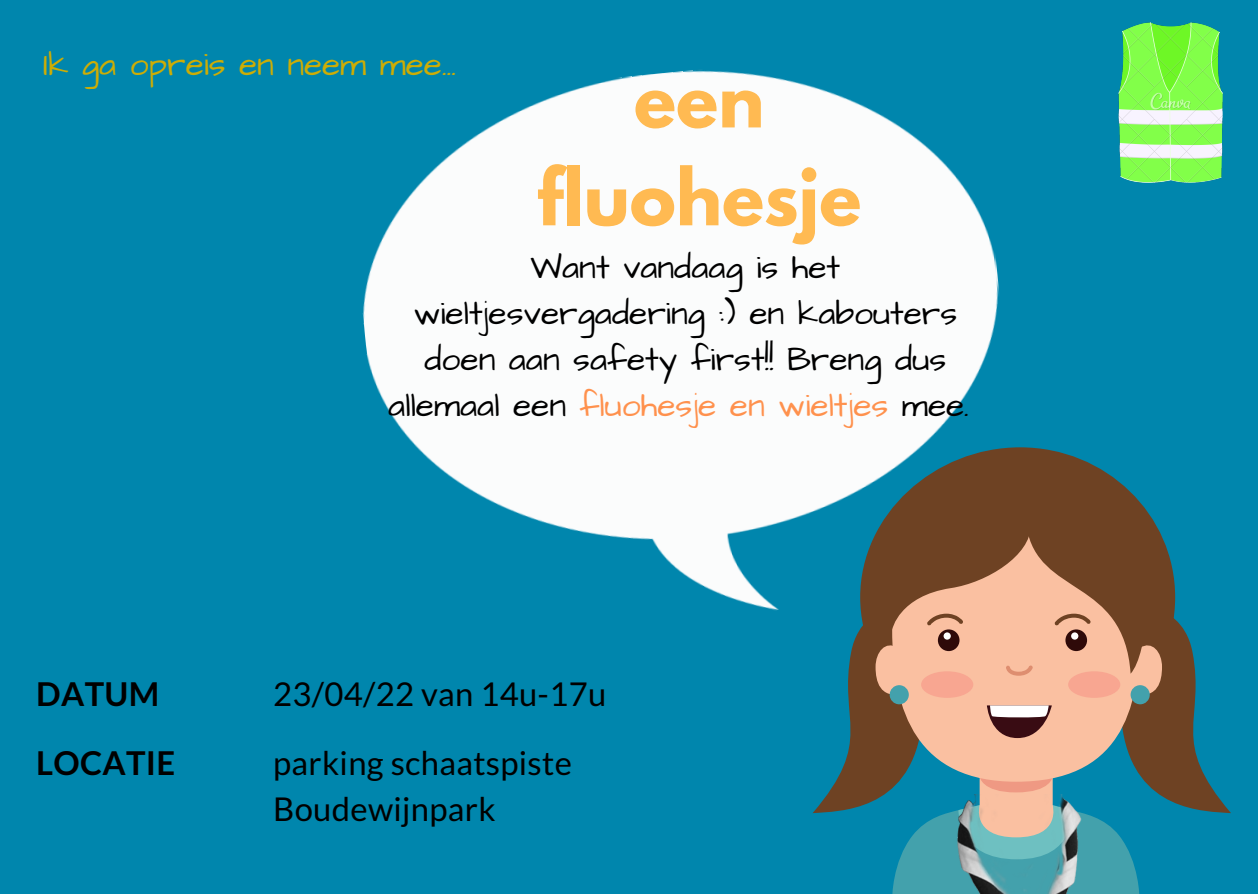
<style>
.page{position:relative;width:1258px;height:894px;background:#fff}
.page>*{position:absolute;margin:0;border:0;box-sizing:border-box;transform-origin:0 0}
.t1{font:700 69.9px/97.8px "League Spartan";color:#ffba52;text-align:center}
.t2{font:33.6px/46.2px "Architects Daughter";color:#000;text-align:center}
.t3{font:33.6px "Architects Daughter";color:#cdad05}
.t4{font:32.7px/45.9px "Lato";letter-spacing:.01em;color:#000}
.t5{font:700 32.7px "Lato";letter-spacing:.01em;color:#000}
.s1{color:#ff914d}
</style>
<div class="page">
<div style="left:0;top:0;width:1258px;height:893px;background:#0086ad"></div>
<svg style="left:813px;top:448px;width:418px;height:445px"></svg>
<img style="left:362px;top:70px;width:666px;height:577px">
<img style="left:1118px;top:22px;width:104px;height:160px">
<img style="left:936px;top:793px;width:156px;height:100px">
<p class="t3" style="left:43px;top:42px;width:415px">Ik ga opreis en neem mee...</p>
<p class="t1" style="left:537px;top:59px;width:326px">een fluohesje</p>
<p class="t2" style="left:388px;top:245px;width:582px">Want vandaag is het wieltjesvergadering :) en kabouters doen aan safety first!! Breng dus allemaal een <span class="s1">fluohesje en wieltjes</span> mee.</p>
<p class="t5" style="left:36px;top:673px;width:124px">DATUM</p>
<p class="t4" style="left:273px;top:670px;width:334px">23/04/22 van 14u-17u</p>
<p class="t5" style="left:36px;top:742px;width:140px">LOCATIE</p>
<p class="t4" style="left:273px;top:739px;width:300px">parking schaatspiste<br>Boudewijnpark</p>
</div>
